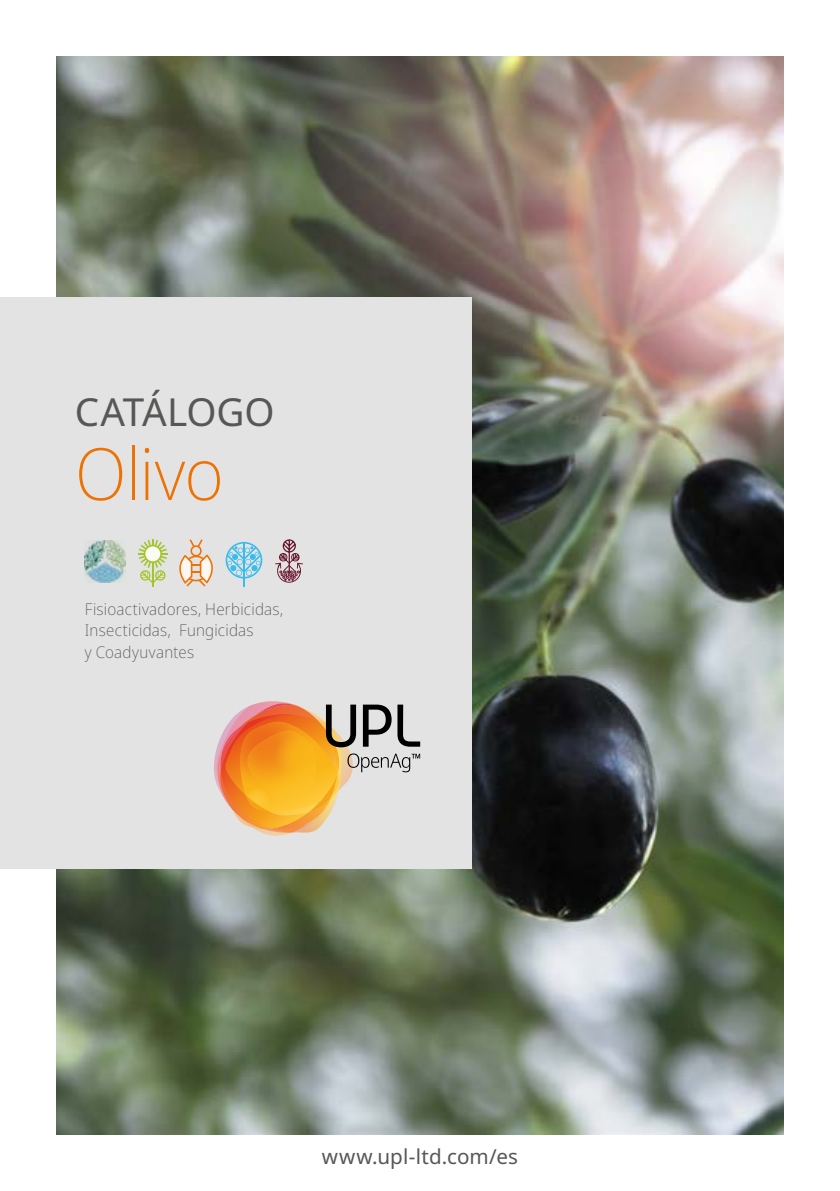
<style>
.page{position:relative;width:840px;height:1191px;background:#fff}
.page>*{position:absolute;margin:0;border:0;box-sizing:border-box;transform-origin:0 0}
.t1{font:200 72px "Noto Sans Display";letter-spacing:-.01em;color:#ee7203}
.t2{font:38.6px "Noto Sans";letter-spacing:-.005em;color:#575756}
.t3{font:20.6px "Noto Sans";letter-spacing:.005em;color:#575756}
.t4{font:200 16.2px/21.4px "Noto Sans Display";letter-spacing:.015em;color:#575756}
</style>
<div class="page">
<img style="left:57px;top:57px;width:725px;height:1077px">
<div style="left:0;top:297px;width:471px;height:572px;background:#e3e3e3"></div>
<svg style="left:214px;top:701px;width:206px;height:134px"></svg>
<hr style="left:152px;top:554px;width:1px;height:32px;background:#a2c629">
<svg style="left:138px;top:539px;width:29px;height:44px"></svg>
<svg style="left:179px;top:539px;width:34px;height:47px"></svg>
<hr style="left:243px;top:543px;width:1px;height:43px;background:#36bcee">
<svg style="left:225px;top:542px;width:37px;height:36px"></svg>
<img style="left:85px;top:541px;width:40px;height:42px">
<svg style="left:275px;top:539px;width:28px;height:44px"></svg>
<h2 class="t2" style="left:75px;top:385px;width:201px">CATÁLOGO</h2>
<h1 class="t1" style="left:75px;top:422px;width:150px">Olivo</h1>
<p class="t4" style="left:85px;top:599px;width:200px">Fisioactivadores, Herbicidas,<br>Insecticidas, Fungicidas<br>y Coadyuvantes</p>
<p class="t3" style="left:322px;top:1142px;width:197px">www.upl-ltd.com/es</p>
</div>
